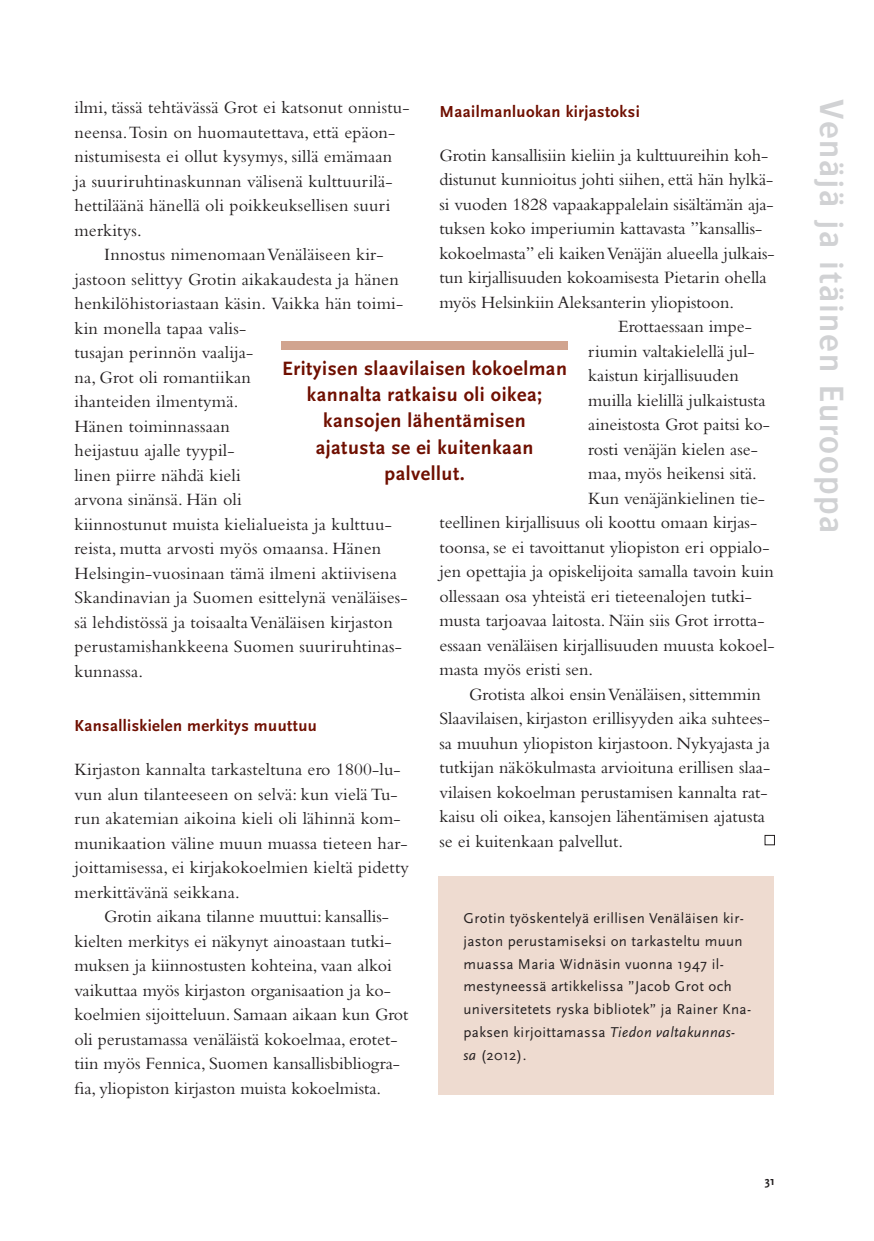
<style>
.page{position:relative;width:874px;height:1241px;background:#fff}
.page>*{position:absolute;margin:0;border:0;box-sizing:border-box;transform-origin:0 0}
.t1{font:600 35px "Bosis";letter-spacing:.05em;color:#d1d2d4}
.t2{font:700 20.12px/26.2px "Scala Sans";letter-spacing:.025em;color:#6f0f00;text-align:center}
.t3{font:18.03px/24.5px "Bembo";color:#231f20}
.t4{font:700 16.62px "Scala Sans";letter-spacing:.025em;color:#6f0f00}
.t5{font:14.88px/22.8px "Scala Sans";letter-spacing:.025em;color:#231f20}
.t6{font:700 12.25px "Scala Sans";color:#231f20}
.s1{font-style:italic}
</style>
<div class="page">
<div style="left:438px;top:876px;width:335px;height:218px;background:#eedbd0"></div>
<div style="left:281px;top:341px;width:287px;height:9px;background:#d1a48f"></div>
<p class="t3" style="left:74px;top:95px;width:336px">ilmi, tässä tehtävässä Grot ei katsonut onnistu&shy;neensa. Tosin on huomautettava, että epäon&shy;nistumisesta ei ollut kysymys, sillä emämaan<br>ja suuriruhtinaskunnan välisenä kulttuurilä&shy;hettiläänä hänellä oli poikkeuksellisen suuri merkitys.</p>
<p class="t3" style="left:74px;top:242px;width:334px;text-indent:30px">Innostus nimenomaan Venäläiseen kir&shy;jastoon selittyy Grotin aikakaudesta ja hänen henkilöhistoriastaan käsin. Vaikka hän toimi&shy;kin monella tapaa valis-<br>tusajan perinnön vaalija-<br>na, Grot oli romantiikan<br>ihanteiden ilmentymä.<br>Hänen toiminnassaan<br>heijastuu ajalle tyypil-<br>linen piirre nähdä kieli<br>arvona sinänsä. Hän oli<br>kiinnostunut muista kielialueista ja kulttuu&shy;reista, mutta arvosti myös omaansa. Hänen Helsingin-vuosinaan tämä ilmeni aktiivisena Skandinavian ja Suomen esittelynä venäläises&shy;sä lehdistössä ja toisaalta Venäläisen kirjaston perustamishankkeena Suomen suuriruhtinas&shy;kunnassa.</p>
<p class="t4" style="left:439px;top:102px;width:202px">Maailmanluokan kirjastoksi</p>
<p class="t3" style="left:439px;top:142px;width:330px">Grotin kansallisiin kieliin ja kulttuureihin koh-</p>
<p class="t3" style="left:439px;top:167px;width:335px">distunut kunnioitus johti siihen, että hän hylkä-</p>
<p class="t3" style="left:439px;top:191px;width:335px">si vuoden 1828 vapaakappalelain sisältämän aja-</p>
<p class="t3" style="left:439px;top:216px;width:324px">tuksen koko imperiumin kattavasta ”kansallis-</p>
<p class="t3" style="left:439px;top:240px;width:336px">kokoelmasta” eli kaiken Venäjän alueella julkais-</p>
<p class="t3" style="left:439px;top:265px;width:328px">tun kirjallisuuden kokoamisesta Pietarin ohella</p>
<p class="t3" style="left:439px;top:289px;width:296px">myös Helsinkiin Aleksanterin yliopistoon.</p>
<p class="t3" style="left:617px;top:314px;width:135px">Erottaessaan impe-</p>
<p class="t3" style="left:588px;top:338px;width:168px">riumin valtakielellä jul-</p>
<p class="t3" style="left:588px;top:363px;width:152px">kaistun kirjallisuuden</p>
<p class="t3" style="left:588px;top:387px;width:179px">muilla kielillä julkaistusta</p>
<p class="t3" style="left:588px;top:412px;width:183px">aineistosta Grot paitsi ko-</p>
<p class="t3" style="left:588px;top:436px;width:171px">rosti venäjän kielen ase-</p>
<p class="t3" style="left:588px;top:461px;width:170px">maa, myös heikensi sitä.</p>
<p class="t3" style="left:588px;top:485px;width:178px">Kun venäjänkielinen tie-</p>
<p class="t3" style="left:439px;top:510px;width:319px">teellinen kirjallisuus oli koottu omaan kirjas-</p>
<p class="t3" style="left:439px;top:534px;width:331px">toonsa, se ei tavoittanut yliopiston eri oppialo-</p>
<p class="t3" style="left:439px;top:559px;width:336px">jen opettajia ja opiskelijoita samalla tavoin kuin</p>
<p class="t3" style="left:439px;top:583px;width:314px">ollessaan osa yhteistä eri tieteenalojen tutki-</p>
<p class="t3" style="left:439px;top:608px;width:326px">musta tarjoavaa laitosta. Näin siis Grot irrotta-</p>
<p class="t3" style="left:439px;top:632px;width:336px">essaan venäläisen kirjallisuuden muusta kokoel-</p>
<p class="t3" style="left:439px;top:657px;width:155px">masta myös eristi sen.</p>
<p class="t3" style="left:469px;top:681px;width:293px">Grotista alkoi ensin Venäläisen, sittemmin</p>
<p class="t3" style="left:439px;top:706px;width:332px">Slaavilaisen, kirjaston erillisyyden aika suhtees-</p>
<p class="t3" style="left:439px;top:730px;width:332px">sa muuhun yliopiston kirjastoon. Nykyajasta ja</p>
<p class="t3" style="left:439px;top:755px;width:332px">tutkijan näkökulmasta arvioituna erillisen slaa-</p>
<p class="t3" style="left:439px;top:779px;width:329px">vilaisen kokoelman perustamisen kannalta rat-</p>
<p class="t3" style="left:439px;top:804px;width:327px">kaisu oli oikea, kansojen lähentämisen ajatusta</p>
<p class="t3" style="left:439px;top:828px;width:185px">se ei kuitenkaan palvellut.</p>
<p class="t2" style="left:282px;top:356px;width:286px">Erityisen slaavilaisen kokoelman kannalta ratkaisu oli oikea; kansojen lähentämisen<br>ajatusta se ei kuitenkaan palvellut.</p>
<p class="t4" style="left:74px;top:716px;width:244px">Kansalliskielen merkitys muuttuu</p>
<p class="t3" style="left:74px;top:756px;width:336px">Kirjaston kannalta tarkasteltuna ero 1800-lu&shy;vun alun tilanteeseen on selvä: kun vielä Tu&shy;run akatemian aikoina kieli oli lähinnä kom&shy;munikaation väline muun muassa tieteen har&shy;joittamisessa, ei kirjakokoelmien kieltä pidetty merkittävänä seikkana.</p>
<p class="t3" style="left:74px;top:903px;width:335px;text-indent:30px">Grotin aikana tilanne muuttui: kansallis&shy;kielten merkitys ei näkynyt ainoastaan tutki&shy;muksen ja kiinnostusten kohteina, vaan alkoi vaikuttaa myös kirjaston organisaation ja ko&shy;koelmien sijoitteluun. Samaan aikaan kun Grot oli perustamassa venäläistä kokoelmaa, erotet&shy;tiin myös Fennica, Suomen kansallisbibliogra&shy;fia, yliopiston kirjaston muista kokoelmista.</p>
<p class="t5" style="left:463px;top:907px;width:289px">Grotin työskentelyä erillisen Venäläisen kir&shy;jaston perustamiseksi on tarkasteltu muun muassa Maria Widnäsin vuonna 1947 il&shy;mestyneessä artikkelissa ”Jacob Grot och universitetets ryska bibliotek” ja Rainer Kna&shy;paksen kirjoittamassa <span class="s1">Tiedon valtakunnas&shy;sa</span> (2012).</p>
<p class="t6" style="left:764px;top:1174px;width:12px">31</p>
<h1 class="t1" style="left:850px;top:99px;width:435px;rotate:90deg">Venäjä ja itäinen Eurooppa</h1>
</div>
